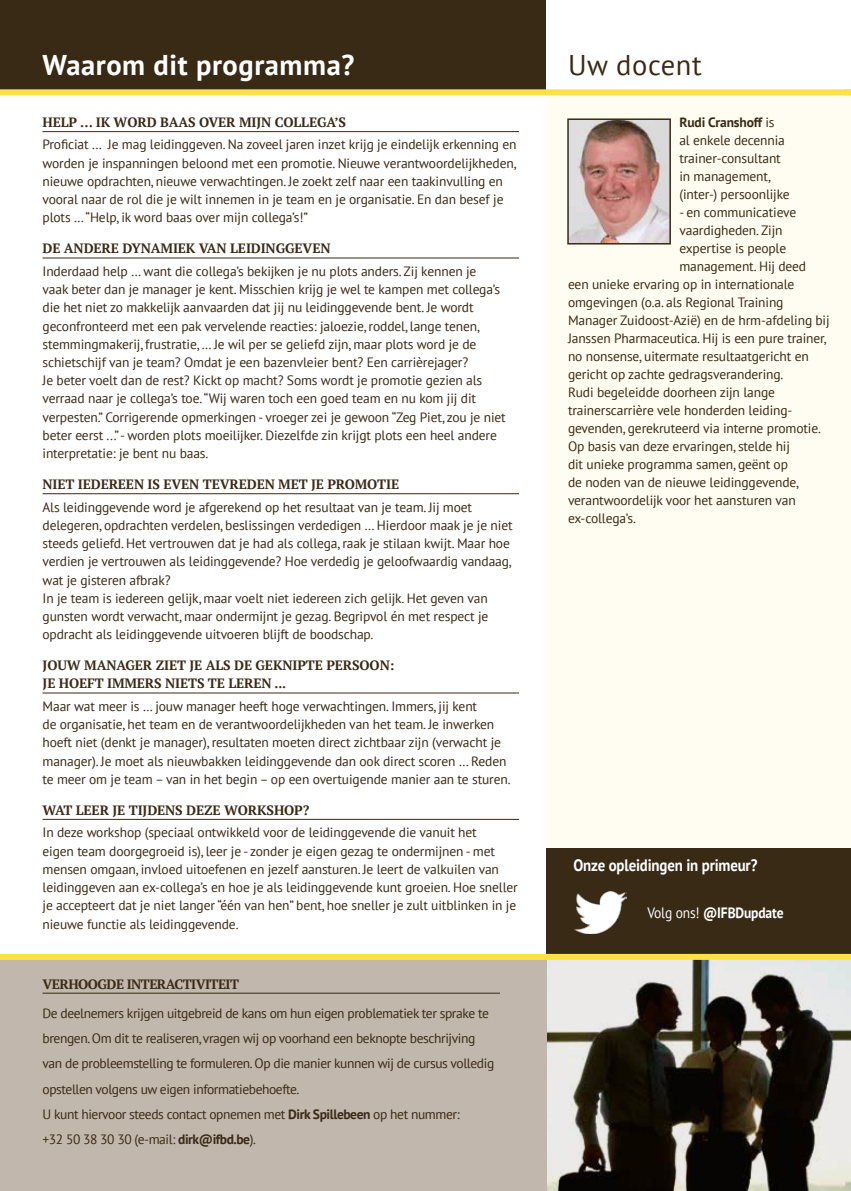
<style>
.page{position:relative;width:851px;height:1191px;background:#fff}
.page>*{position:absolute;margin:0;border:0;box-sizing:border-box;transform-origin:0 0}
.t1{font:700 28.5px "PT Sans";letter-spacing:.02em;color:#fff}
.t2{font:28.5px "PT Sans";letter-spacing:.02em;color:#392a16}
.t3{font:700 16.5px "PT Sans";letter-spacing:-.01em;color:#fff;scale:.9 1}
.t4{font:700 15px "PT Sans";letter-spacing:-.01em;color:#fff;scale:.9 1}
.t5{font:13.5px/18.1px "PT Sans";letter-spacing:-.01em;color:#392a16}
.t6{font:13.5px/25.2px "PT Sans";letter-spacing:-.03em;color:#392a16}
.t7{font:700 13.5px/18.1px "PT Serif";letter-spacing:-.01em;color:#392a16}
.t8{font:700 13.5px "PT Serif";letter-spacing:-.04em;color:#392a16}
.s1{font-weight:700}
.s2{font-weight:400}
</style>
<div class="page">
<div style="left:0;top:0;width:553px;height:92px;background:#392a16"></div>
<hr style="left:43px;top:131px;width:476px;height:1px;background:#392a16">
<hr style="left:43px;top:258px;width:476px;height:1px;background:#392a16">
<hr style="left:43px;top:493px;width:476px;height:1px;background:#392a16">
<hr style="left:43px;top:692px;width:476px;height:1px;background:#392a16">
<hr style="left:43px;top:819px;width:476px;height:1px;background:#392a16">
<div style="left:546px;top:95px;width:304px;height:758px;background:#fffcf1"></div>
<img style="left:570px;top:121px;width:97px;height:120px">
<div style="left:567px;top:118px;width:103px;height:126px;border:2px solid #392a16"></div>
<img style="left:546px;top:960px;width:304px;height:231px">
<div style="left:0;top:957px;width:546px;height:234px;background:#c2b7ac"></div>
<hr style="left:43px;top:992px;width:457px;height:1px;background:#392a16">
<div style="left:546px;top:0;width:303px;height:92px;background:#fff"></div>
<div style="left:546px;top:848px;width:304px;height:107px;background:#392a16"></div>
<img style="left:574px;top:891px;width:52px;height:42px">
<div style="left:0;top:954px;width:850px;height:6px;background:#ffe147"></div>
<div style="left:0;top:89px;width:850px;height:6px;background:#ffe147"></div>
<h1 class="t1" style="left:43px;top:46px;width:313px">Waarom dit programma?</h1>
<p class="t7" style="left:43px;top:113px;width:305px">HELP … IK WORD BAAS OVER MIJN COLLEGA’S</p>
<p class="t5" style="left:43px;top:135px;width:475px">Proficiat … Je mag leidinggeven. Na zoveel jaren inzet krijg je eindelijk erkenning en worden je inspanningen beloond met een promotie. Nieuwe verantwoordelijkheden, nieuwe opdrachten, nieuwe verwachtingen. Je zoekt zelf naar een taakinvulling en vooral naar de rol die je wilt innemen in je team en je organisatie. En dan besef je plots … “Help, ik word baas over mijn collega’s!”</p>
<p class="t7" style="left:43px;top:239px;width:289px">DE ANDERE DYNAMIEK VAN LEIDINGGEVEN</p>
<p class="t5" style="left:43px;top:262px;width:464px">Inderdaad help … want die collega’s bekijken je nu plots anders. Zij kennen je vaak beter dan je manager je kent. Misschien krijg je wel te kampen met collega’s die het niet zo makkelijk aanvaarden dat jij nu leidinggevende bent. Je wordt geconfronteerd met een pak vervelende reacties: jaloezie, roddel, lange tenen, stemmingmakerij, frustratie, … Je wil per se geliefd zijn, maar plots word je de schietschijf van je team? Omdat je een bazenvleier bent? Een carrièrejager?<br>Je beter voelt dan de rest? Kickt op macht? Soms wordt je promotie gezien als verraad naar je collega’s toe. “Wij waren toch een goed team en nu kom jij dit verpesten.” Corrigerende opmerkingen - vroeger zei je gewoon “Zeg Piet, zou je niet beter eerst ...” - worden plots moeilijker. Diezelfde zin krijgt plots een heel andere interpretatie: je bent nu baas.</p>
<p class="t7" style="left:43px;top:475px;width:358px">NIET IEDEREEN IS EVEN TEVREDEN MET JE PROMOTIE</p>
<p class="t5" style="left:43px;top:497px;width:471px">Als leidinggevende word je afgerekend op het resultaat van je team. Jij moet delegeren, opdrachten verdelen, beslissingen verdedigen … Hierdoor maak je je niet steeds geliefd. Het vertrouwen dat je had als collega, raak je stilaan kwijt. Maar hoe verdien je vertrouwen als leidinggevende? Hoe verdedig je geloofwaardig vandaag, wat je gisteren afbrak?<br>In je team is iedereen gelijk, maar voelt niet iedereen zich gelijk. Het geven van gunsten wordt verwacht, maar ondermijnt je gezag. Begripvol én met respect je opdracht als leidinggevende uitvoeren blijft de boodschap.</p>
<p class="t7" style="left:43px;top:656px;width:353px">JOUW MANAGER ZIET JE ALS DE GEKNIPTE PERSOON:<br>JE HOEFT IMMERS NIETS TE LEREN ...</p>
<p class="t5" style="left:43px;top:697px;width:469px">Maar wat meer is … jouw manager heeft hoge verwachtingen. Immers, jij kent<br>de organisatie, het team en de verantwoordelijkheden van het team. Je inwerken hoeft niet (denkt je manager), resultaten moeten direct zichtbaar zijn (verwacht je manager). Je moet als nieuwbakken leidinggevende dan ook direct scoren … Reden te meer om je team – van in het begin – op een overtuigende manier aan te sturen.</p>
<p class="t7" style="left:43px;top:801px;width:268px">WAT LEER JE TIJDENS DEZE WORKSHOP?</p>
<p class="t5" style="left:43px;top:823px;width:476px">In deze workshop (speciaal ontwikkeld voor de leidinggevende die vanuit het<br>eigen team doorgegroeid is), leer je - zonder je eigen gezag te ondermijnen - met mensen omgaan, invloed uitoefenen en jezelf aansturen. Je leert de valkuilen van leidinggeven aan ex-collega’s en hoe je als leidinggevende kunt groeien. Hoe sneller je accepteert dat je niet langer “één van hen” bent, hoe sneller je zult uitblinken in je nieuwe functie als leidinggevende.</p>
<p class="t8" style="left:43px;top:975px;width:198px">VERHOOGDE INTERACTIVITEIT</p>
<p class="t6" style="left:43px;top:1000px;width:453px">De deelnemers krijgen uitgebreid de kans om hun eigen problematiek ter sprake te brengen. Om dit te realiseren, vragen wij op voorhand een beknopte beschrijving van de probleemstelling te formuleren. Op die manier kunnen wij de cursus volledig opstellen volgens uw eigen informatiebehoefte.<br>U kunt hiervoor steeds contact opnemen met <span class="s1">Dirk Spillebeen</span> op het nummer:<br>+32 50 38 30 30 (e-mail: <span class="s1">dirk@ifbd.be</span>).</p>
<h1 class="t2" style="left:568px;top:47px;width:135px">Uw docent</h1>
<p class="t5" style="left:679px;top:113px;width:112px"><span class="s1">Rudi Cranshoff</span> is<br>al enkele decennia trainer-consultant in management, (inter-) persoonlijke</p>
<p class="t5" style="left:679px;top:203px;width:118px">- en communicatieve</p>
<p class="t5" style="left:679px;top:221px;width:105px">vaardigheden. Zijn</p>
<p class="t5" style="left:679px;top:239px;width:108px">expertise is people</p>
<p class="t5" style="left:679px;top:257px;width:128px">management. Hij deed</p>
<p class="t5" style="left:568px;top:275px;width:228px">een unieke ervaring op in internationale</p>
<p class="t5" style="left:568px;top:293px;width:217px">omgevingen (o.a. als Regional Training</p>
<p class="t5" style="left:568px;top:310px;width:263px">Manager Zuidoost-Azië) en de hrm-afdeling bij</p>
<p class="t5" style="left:568px;top:328px;width:260px">Janssen Pharmaceutica. Hij is een pure trainer,</p>
<p class="t5" style="left:568px;top:346px;width:242px">no nonsense, uitermate resultaatgericht en</p>
<p class="t5" style="left:568px;top:364px;width:217px">gericht op zachte gedragsverandering.</p>
<p class="t5" style="left:568px;top:382px;width:208px">Rudi begeleidde doorheen zijn lange</p>
<p class="t5" style="left:568px;top:400px;width:226px">trainerscarrière vele honderden leiding-</p>
<p class="t5" style="left:568px;top:418px;width:254px">gevenden, gerekruteerd via interne promotie.</p>
<p class="t5" style="left:568px;top:436px;width:223px">Op basis van deze ervaringen, stelde hij</p>
<p class="t5" style="left:568px;top:454px;width:221px">dit unieke programma samen, geënt op</p>
<p class="t5" style="left:568px;top:472px;width:232px">de noden van de nieuwe leidinggevende,</p>
<p class="t5" style="left:568px;top:490px;width:229px">verantwoordelijk voor het aansturen van</p>
<p class="t5" style="left:568px;top:508px;width:69px">ex-collega’s.</p>
<p class="t3" style="left:573px;top:853px;width:206px">Onze opleidingen in primeur?</p>
<p class="t4" style="left:647px;top:903px;width:153px"><span class="s2">Volg ons!</span> @IFBDupdate</p>
</div>
